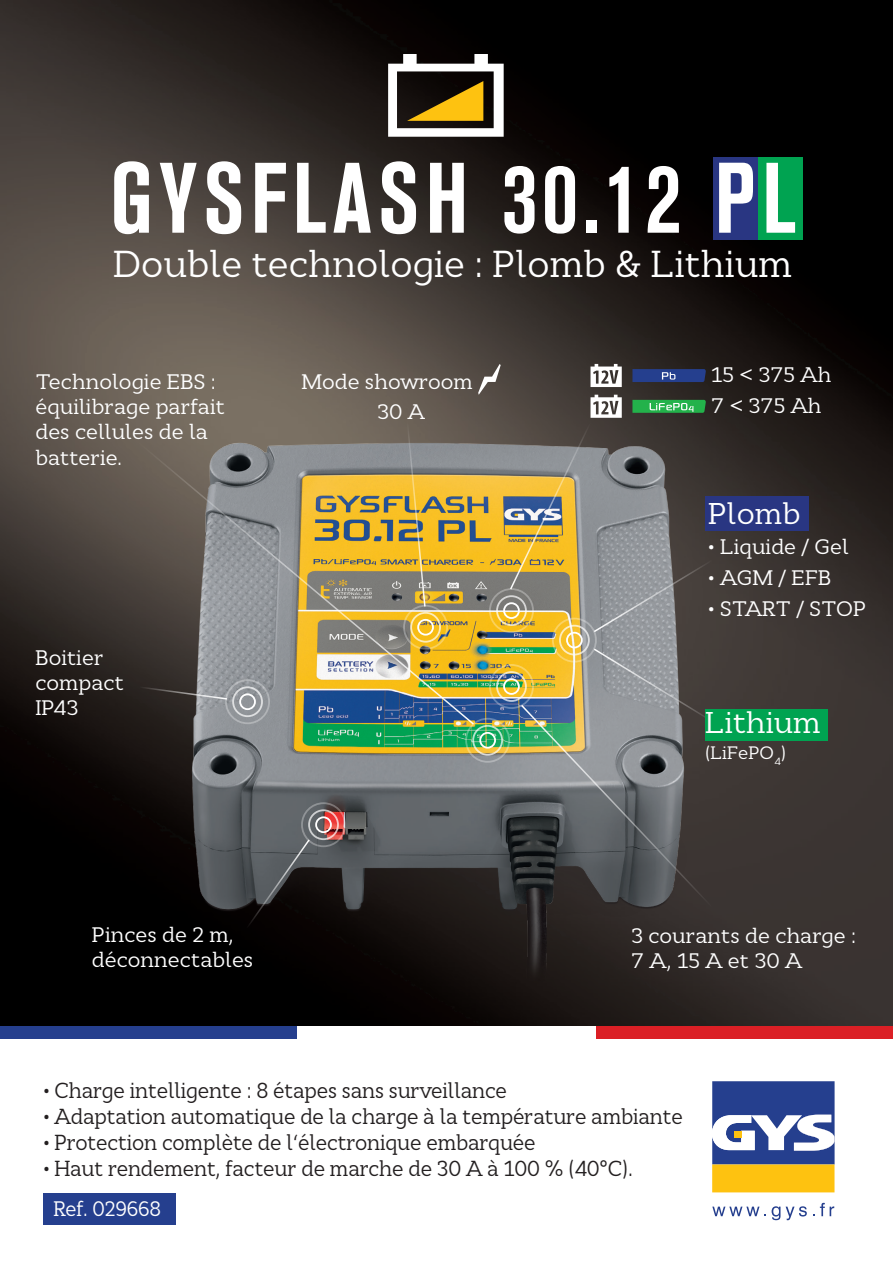
<style>
.page{position:relative;width:893px;height:1263px;background:#fff}
.page>*{position:absolute;margin:0;border:0;box-sizing:border-box;transform-origin:0 0}
.TXT-titre{font:700 condensed 99px "Akzidenz Grotesk BE";letter-spacing:.075em;color:#fff;scale:.9 1}
.TXT-exergue{font:37.5px "Cyntho Slab Pro";color:#fff}
.TXT-exergue-2{font:30px "Cyntho Slab Pro";color:#fff}
.t1{font:21.75px "Cyntho Slab Pro";letter-spacing:-.01em;color:#231f20;scale:.93 1}
.TXT-exergue-3{font:21px/25.2px "Cyntho Slab Pro";color:#fff}
.TXT-exergue-4{font:21px "Cyntho Slab Pro";color:#fff;scale:.93 1}
.TXT-exergue-5{font:18px "Cyntho Slab Pro";color:#fff}
</style>
<div class="page">
<div style="left:43px;top:1193px;width:133px;height:31px;background:#253f8e"></div>
<img style="left:0;top:0;width:893px;height:1026px">
<img style="left:166px;top:408px;width:542px;height:587px">
<svg style="left:388px;top:54px;width:116px;height:83px"></svg>
<div style="left:489px;top:588px;width:45px;height:45px;border:2px solid #fff;border-radius:50%"></div>
<div style="left:496px;top:595px;width:31px;height:31px;border:2px solid #fff;border-radius:50%"></div>
<div style="left:503px;top:602px;width:17px;height:17px;border:2px solid #fff;border-radius:50%"></div>
<div style="left:552px;top:618px;width:45px;height:44px;border:2px solid #fff;border-radius:50%"></div>
<div style="left:559px;top:625px;width:31px;height:30px;border:2px solid #fff;border-radius:50%"></div>
<div style="left:566px;top:632px;width:17px;height:16px;border:2px solid #fff;border-radius:50%"></div>
<div style="left:712px;top:1164px;width:122px;height:28px;background:#fec210"></div>
<svg style="left:712px;top:1081px;width:123px;height:83px"></svg>
<svg style="left:712px;top:1206px;width:54px;height:10px"></svg>
<svg style="left:772px;top:1206px;width:8px;height:14px"></svg>
<svg style="left:786px;top:1206px;width:21px;height:14px"></svg>
<svg style="left:813px;top:1203px;width:21px;height:13px"></svg>
<div style="left:465px;top:718px;width:45px;height:45px;border:2px solid #fff;border-radius:50%"></div>
<div style="left:472px;top:725px;width:31px;height:31px;border:2px solid #fff;border-radius:50%"></div>
<div style="left:479px;top:732px;width:17px;height:17px;border:2px solid #fff;border-radius:50%"></div>
<svg style="left:137px;top:441px;width:338px;height:285px;background:#91896a"></svg>
<svg style="left:478px;top:364px;width:23px;height:31px"></svg>
<div style="left:713px;top:157px;width:45px;height:83px;background:#293682"></div>
<div style="left:705px;top:497px;width:103px;height:34px;background:#293682"></div>
<div style="left:225px;top:679px;width:45px;height:45px;border:2px solid #fff;border-radius:50%"></div>
<div style="left:232px;top:686px;width:31px;height:31px;border:2px solid #fff;border-radius:50%"></div>
<div style="left:239px;top:693px;width:17px;height:17px;border:2px solid #fff;border-radius:50%"></div>
<svg style="left:137px;top:685px;width:92px;height:16px"></svg>
<div style="left:489px;top:664px;width:45px;height:45px;border:2px solid #fff;border-radius:50%"></div>
<div style="left:496px;top:671px;width:31px;height:31px;border:2px solid #fff;border-radius:50%"></div>
<div style="left:503px;top:678px;width:17px;height:17px;border:2px solid #fff;border-radius:50%"></div>
<svg style="left:520px;top:647px;width:198px;height:262px;background:#6c6e66"></svg>
<div style="left:301px;top:802px;width:45px;height:45px;border:2px solid #fff;border-radius:50%"></div>
<div style="left:308px;top:809px;width:31px;height:31px;border:2px solid #fff;border-radius:50%"></div>
<div style="left:315px;top:816px;width:17px;height:17px;border:2px solid #fff;border-radius:50%"></div>
<svg style="left:245px;top:838px;width:66px;height:92px;background:#363638"></svg>
<div style="left:758px;top:157px;width:45px;height:83px;background:#00a351"></div>
<div style="left:705px;top:709px;width:122px;height:31px;background:#00a351"></div>
<div style="left:0;top:1026px;width:297px;height:13px;background:#253f8e"></div>
<div style="left:596px;top:1026px;width:297px;height:13px;background:#db1f25"></div>
<svg style="left:590px;top:364px;width:32px;height:23px"></svg>
<svg style="left:632px;top:369px;width:74px;height:13px"></svg>
<svg style="left:509px;top:395px;width:205px;height:239px;background:#7d7967"></svg>
<div style="left:403px;top:605px;width:45px;height:45px;border:2px solid #fff;border-radius:50%"></div>
<div style="left:410px;top:612px;width:31px;height:31px;border:2px solid #fff;border-radius:50%"></div>
<div style="left:417px;top:619px;width:17px;height:17px;border:2px solid #fff;border-radius:50%"></div>
<svg style="left:406px;top:419px;width:20px;height:189px;background:#ad985a"></svg>
<p class="TXT-titre" style="left:110px;top:142px;width:763px">GYSFLASH 30.12 PL</p>
<p class="TXT-exergue" style="left:113px;top:240px;width:681px">Double technologie : Plomb &amp; Lithium</p>
<p class="TXT-exergue-3" style="left:35px;top:369px;width:191px">Technologie EBS : équilibrage parfait des cellules de la batterie.</p>
<p class="TXT-exergue-3" style="left:35px;top:645px;width:90px">Boitier compact<br>IP43</p>
<p class="TXT-exergue-3" style="left:301px;top:369px;width:173px">Mode showroom</p>
<p class="TXT-exergue-3" style="left:377px;top:400px;width:49px">30 A</p>
<p class="TXT-exergue-3" style="left:92px;top:922px;width:163px">Pinces de 2 m, déconnectables</p>
<p class="TXT-exergue-3" style="left:711px;top:362px;width:122px">15 &lt; 375 Ah</p>
<p class="TXT-exergue-3" style="left:711px;top:393px;width:112px">7 &lt; 375 Ah</p>
<p class="TXT-exergue-2" style="left:708px;top:494px;width:94px">Plomb</p>
<p class="TXT-exergue-3" style="left:708px;top:534px;width:142px">• Liquide / Gel</p>
<p class="TXT-exergue-3" style="left:708px;top:565px;width:125px">• AGM / EFB</p>
<p class="TXT-exergue-3" style="left:708px;top:596px;width:159px">• START / STOP</p>
<p class="TXT-exergue-2" style="left:705px;top:704px;width:117px">Lithium</p>
<p class="TXT-exergue-5" style="left:705px;top:742px;width:82px">(LiFePO<sub>4</sub>)</p>
<p class="TXT-exergue-3" style="left:631px;top:923px;width:227px">3 courants de charge :<br>7 A, 15 A et 30 A</p>
<p class="t1" style="left:43px;top:1076px;width:500px">• Charge intelligente : 8 étapes sans surveillance</p>
<p class="t1" style="left:43px;top:1103px;width:689px">• Adaptation automatique de la charge à la température ambiante</p>
<p class="t1" style="left:43px;top:1129px;width:531px">• Protection complète de l‘électronique embarquée</p>
<p class="t1" style="left:43px;top:1155px;width:635px">• Haut rendement, facteur de marche de 30 A à 100 % (40°C).</p>
<p class="TXT-exergue-4" style="left:53px;top:1195px;width:118px">Ref. 029668</p>
</div>
